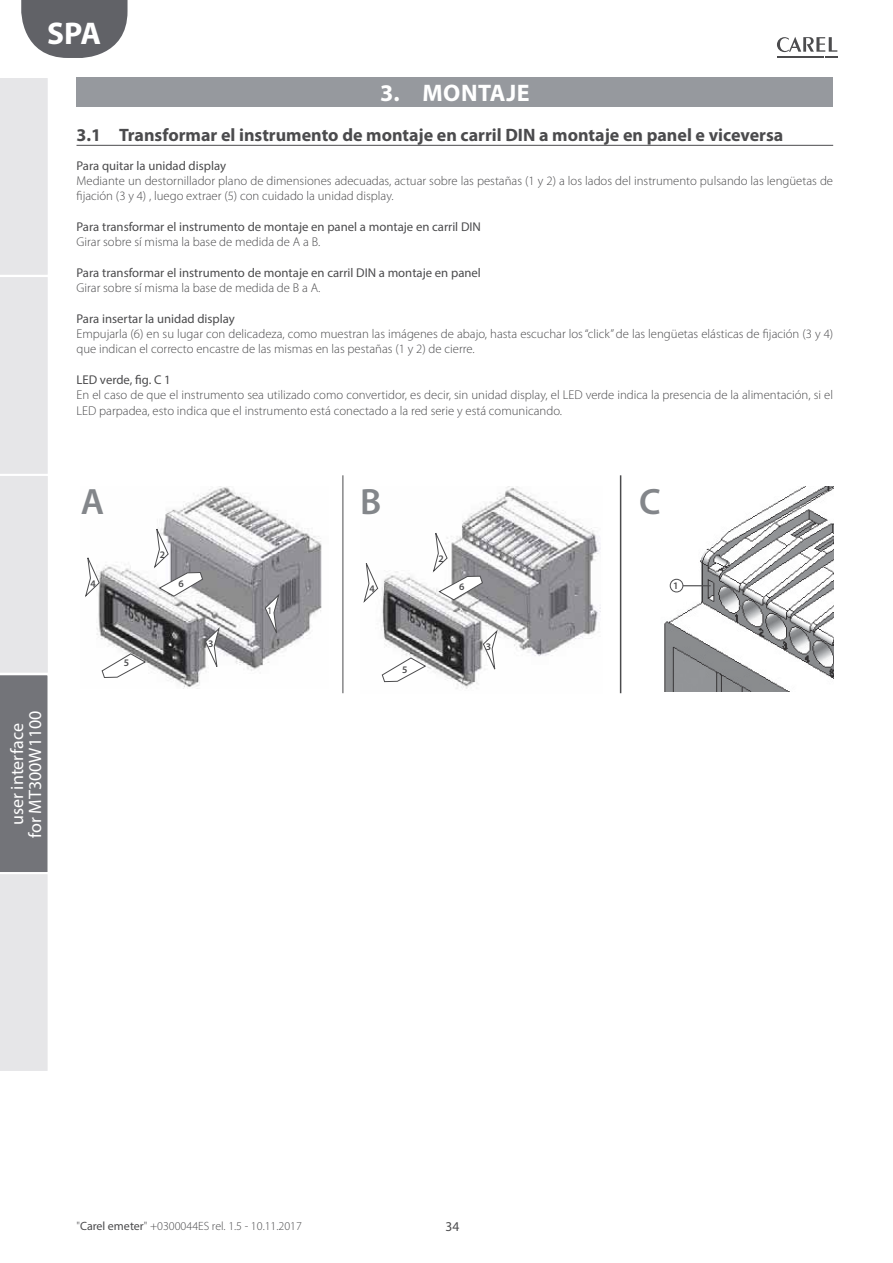
<style>
.page{position:relative;width:893px;height:1263px;background:#fff}
.page>*{position:absolute;margin:0;border:0;box-sizing:border-box;transform-origin:0 0}
.t1{font:600 36.75px "Myriad Pro";color:#83868a}
.t2{font:700 31.5px "Myriad Pro";color:#fff}
.t3{font:700 24px "Myriad Pro";letter-spacing:.02em;color:#fff}
.t4{font:700 18px "Myriad Pro";color:#4b4b4d}
.t5{font:18px/18px "Myriad Pro";color:#fff;text-align:center}
.t6{font:13.5px "Myriad Pro";color:#4b4b4d}
.t7{font:300 12.75px/15.3px "Myriad Pro";color:#4b4b4d}
.t8{font:12.75px "Myriad Pro";color:#4b4b4d}
.t9{font:300 12px "Myriad Pro";color:#4b4b4d}
.t10{font:600 10.05px "Myriad Pro";color:#4c4c4e}
.t11{font:10.05px "Myriad Pro";color:#4c4c4e}
.s1{font-weight:400}
</style>
<div class="page">
<svg style="left:777px;top:37px;width:60px;height:21px"></svg>
<img style="left:96px;top:486px;width:226px;height:203px">
<svg style="left:264px;top:593px;width:16px;height:44px"></svg>
<svg style="left:154px;top:525px;width:49px;height:72px"></svg>
<svg style="left:205px;top:627px;width:15px;height:43px"></svg>
<svg style="left:85px;top:554px;width:15px;height:44px"></svg>
<svg style="left:101px;top:653px;width:45px;height:25px"></svg>
<img style="left:378px;top:486px;width:223px;height:203px">
<svg style="left:433px;top:529px;width:50px;height:71px"></svg>
<svg style="left:483px;top:629px;width:15px;height:44px"></svg>
<svg style="left:363px;top:563px;width:15px;height:40px"></svg>
<svg style="left:382px;top:657px;width:44px;height:25px"></svg>
<img style="left:664px;top:487px;width:169px;height:204px">
<div style="left:670px;top:579px;width:13px;height:13px;background:#fff;border-radius:50%"></div>
<div style="left:670px;top:579px;width:13px;height:13px;border:1px solid #4c4c4e;border-radius:50%"></div>
<svg style="left:683px;top:585px;width:28px;height:1px"></svg>
<hr style="left:342px;top:475px;width:1px;height:218px;background:#4b4b4d">
<hr style="left:620px;top:475px;width:1px;height:218px;background:#4b4b4d">
<svg style="left:21px;top:0;width:107px;height:58px;background:#78797d"></svg>
<svg style="left:0;top:78px;width:48px;height:993px;background:#cfd0d2"></svg>
<div style="left:77px;top:77px;width:756px;height:30px;background:#96999e"></div>
<hr style="left:77px;top:145px;width:756px;height:1px;background:#4b4b4d">
<h2 class="t2" style="left:47px;top:22px;width:56px">SPA</h2>
<h3 class="t3" style="left:380px;top:84px;width:151px">3. MONTAJE</h3>
<h3 class="t4" style="left:77px;top:128px;width:708px">3.1 Transformar el instrumento de montaje en carril DIN a montaje en panel e viceversa</h3>
<p class="t8" style="left:77px;top:161px;width:151px">Para quitar la unidad display</p>
<p class="t7" style="left:77px;top:174px;width:758px">Mediante un destornillador plano de dimensiones adecuadas, actuar sobre las pestañas (1 y 2) a los lados del instrumento pulsando las lengüetas de fijación (3 y 4) , luego extraer (5) con cuidado la unidad display.</p>
<p class="t8" style="left:77px;top:222px;width:406px">Para transformar el instrumento de montaje en panel a montaje en carril DIN</p>
<p class="t7" style="left:77px;top:235px;width:245px">Girar sobre sí misma la base de medida de A a B.</p>
<p class="t8" style="left:77px;top:268px;width:406px">Para transformar el instrumento de montaje en carril DIN a montaje en panel</p>
<p class="t7" style="left:77px;top:281px;width:245px">Girar sobre sí misma la base de medida de B a A.</p>
<p class="t8" style="left:77px;top:314px;width:160px">Para insertar la unidad display</p>
<p class="t7" style="left:77px;top:327px;width:758px">Empujarla (6) en su lugar con delicadeza, como muestran las imágenes de abajo, hasta escuchar los “click” de las lengüetas elásticas de fijación (3 y 4) que indican el correcto encastre de las mismas en las pestañas (1 y 2) de cierre.</p>
<p class="t8" style="left:77px;top:375px;width:96px">LED verde, fig. C 1</p>
<p class="t7" style="left:77px;top:388px;width:758px">En el caso de que el instrumento sea utilizado como convertidor, es decir, sin unidad display, el LED verde indica la presencia de la alimentación, si el<br>LED parpadea, esto indica que el instrumento está conectado a la red serie y está comunicando.</p>
<h3 class="t5" style="left:8px;top:838px;width:129px;rotate:-90deg">user interface<br>for MT300W1100</h3>
<h1 class="t1" style="left:81px;top:487px;width:25px">A</h1>
<p class="t10" style="left:90px;top:580px;width:7px">4</p>
<p class="t10" style="left:124px;top:659px;width:7px">5</p>
<p class="t10" style="left:160px;top:551px;width:7px">2</p>
<p class="t10" style="left:178px;top:579px;width:7px">6</p>
<p class="t10" style="left:208px;top:639px;width:7px">3</p>
<p class="t11" style="left:267px;top:607px;width:7px">1</p>
<h1 class="t1" style="left:360px;top:487px;width:23px">B</h1>
<p class="t10" style="left:369px;top:585px;width:7px">4</p>
<p class="t10" style="left:402px;top:665px;width:7px">5</p>
<p class="t10" style="left:438px;top:555px;width:7px">2</p>
<p class="t10" style="left:459px;top:582px;width:7px">6</p>
<p class="t10" style="left:486px;top:642px;width:7px">3</p>
<h1 class="t1" style="left:639px;top:487px;width:23px">C</h1>
<p class="t10" style="left:673px;top:582px;width:7px">1</p>
<p class="t9" style="left:77px;top:1221px;width:227px">"<span class="s1">Carel emeter</span>" +0300044ES rel. 1.5 - 10.11.2017</p>
<p class="t6" style="left:445px;top:1221px;width:15px">34</p>
</div>
